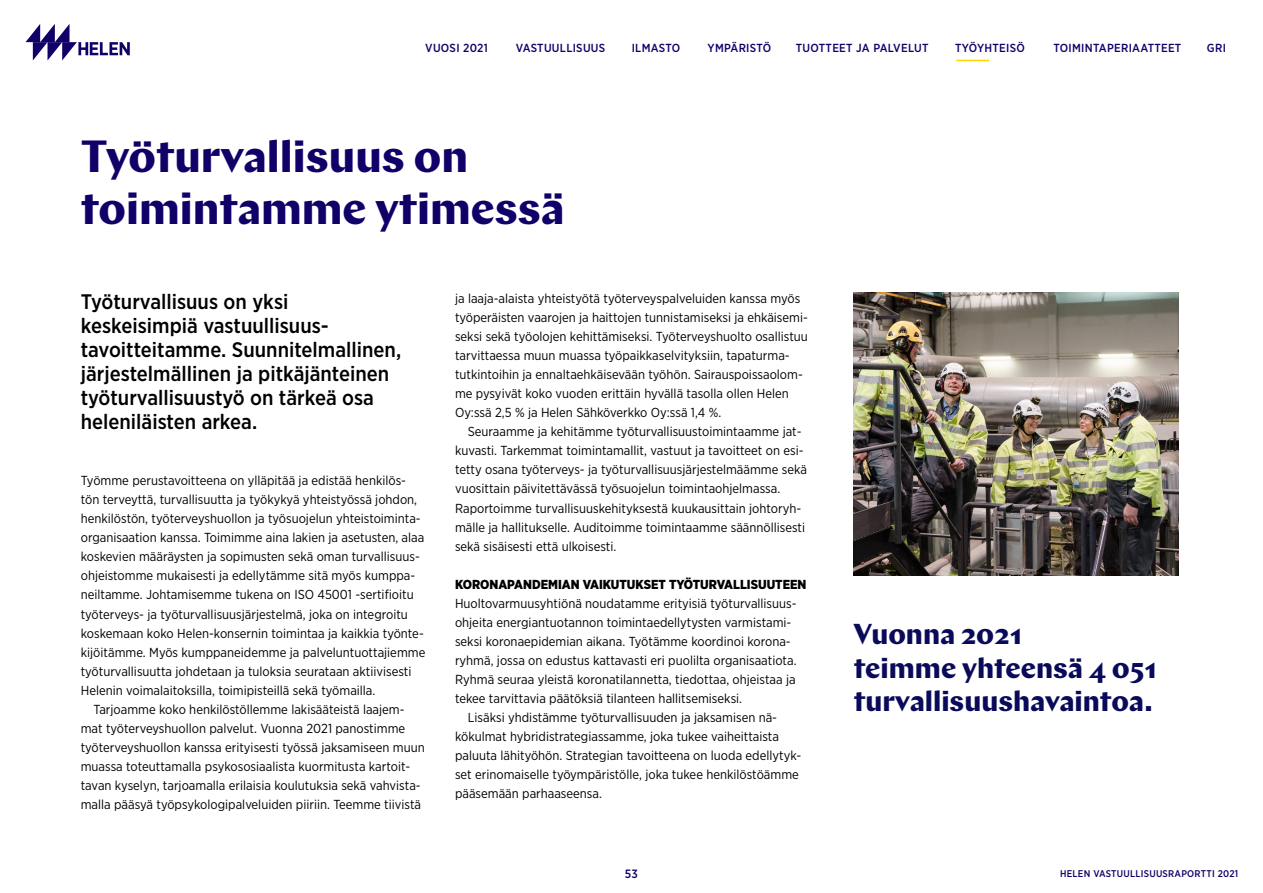
<style>
.page{position:relative;width:1263px;height:893px;background:#fff}
.page>*{position:absolute;margin:0;border:0;box-sizing:border-box;transform-origin:0 0}
.Pääotsikko{font:700 45px "Chap";color:#100169}
.t1{font:700 28.8px/33.3px "Chap";color:#0a0a5a}
.Ingressi{font:500 21px/24px "Gotham Narrow";color:#000}
.Leipis_sis{font:13.05px/19px "Gotham Narrow";color:#000}
.Leipis{font:13.05px/19px "Gotham Narrow";color:#000}
.Väliotsikko{font:900 13.05px "Gotham Narrow";color:#000}
.t2{font:500 12px "Gotham Narrow";color:#100169}
.t3{font:500 11.7px "Gotham Narrow";letter-spacing:.025em;color:#100169}
.t4{font:500 9.75px "Gotham Narrow";letter-spacing:.025em;color:#100169}
</style>
<div class="page">
<svg style="left:26px;top:24px;width:104px;height:36px"></svg>
<hr style="left:956px;top:60px;width:33px;height:1px;background:#ffd400">
<img style="left:854px;top:292px;width:324px;height:283px">
<p class="t3" style="left:425px;top:41px;width:64px">VUOSI 2021</p>
<p class="t3" style="left:516px;top:41px;width:91px">VASTUULLISUUS</p>
<p class="t3" style="left:632px;top:41px;width:50px">ILMASTO</p>
<p class="t3" style="left:707px;top:41px;width:65px">YMPÄRISTÖ</p>
<p class="t3" style="left:796px;top:41px;width:134px">TUOTTEET JA PALVELUT</p>
<p class="t3" style="left:955px;top:41px;width:71px">TYÖYHTEISÖ</p>
<p class="t3" style="left:1053px;top:41px;width:129px">TOIMINTAPERIAATTEET</p>
<p class="t3" style="left:1207px;top:41px;width:20px">GRI</p>
<p class="Pääotsikko" style="left:81px;top:127px;width:389px">Työturvallisuus on</p>
<p class="Pääotsikko" style="left:81px;top:179px;width:485px">toimintamme ytimessä</p>
<p class="Ingressi" style="left:81px;top:290px;width:322px">Työturvallisuus on yksi keskeisimpiä vastuullisuus&shy;tavoitteitamme. Suunnitelmallinen, järjestelmällinen ja pitkäjänteinen työturvallisuustyö on tärkeä osa heleniläisten arkea.</p>
<p class="Leipis" style="left:81px;top:471px;width:346px">Työmme perustavoitteena on ylläpitää ja edistää henkilös&shy;tön terveyttä, turvallisuutta ja työkykyä yhteistyössä johdon, henkilöstön, työterveyshuollon ja työsuojelun yhteistoiminta&shy;organisaation kanssa. Toimimme aina lakien ja asetusten, alaa koskevien määräysten ja sopimusten sekä oman turvallisuus&shy;ohjeistomme mukaisesti ja edellytämme sitä myös kumppa&shy;neiltamme. Johtamisemme tukena on ISO 45001 -sertifioitu työterveys- ja työturvallisuusjärjestelmä, joka on integroitu koskemaan koko Helen-konsernin toimintaa ja kaikkia työnte&shy;kijöitämme. Myös kumppaneidemme ja palveluntuottajiemme työturvallisuutta johdetaan ja tuloksia seurataan aktiivisesti Helenin voimalaitoksilla, toimipisteillä sekä työmailla.</p>
<p class="Leipis_sis" style="left:81px;top:699px;width:345px;text-indent:13px">Tarjoamme koko henkilöstöllemme lakisääteistä laajem&shy;mat työterveyshuollon palvelut. Vuonna 2021 panostimme työterveyshuollon kanssa erityisesti työssä jaksamiseen muun muassa toteuttamalla psykososiaalista kuormitusta kartoit&shy;tavan kyselyn, tarjoamalla erilaisia koulutuksia sekä vahvista&shy;malla pääsyä työpsykologipalveluiden piiriin. Teemme tiivistä</p>
<p class="Leipis_sis" style="left:455px;top:289px;width:354px">ja laaja-alaista yhteistyötä työterveyspalveluiden kanssa myös työperäisten vaarojen ja haittojen tunnistamiseksi ja ehkäisemi&shy;seksi sekä työolojen kehittämiseksi. Työterveyshuolto osallistuu tarvittaessa muun muassa työpaikkaselvityksiin, tapaturma&shy;tutkintoihin ja ennaltaehkäisevään työhön. Sairauspoissaolom&shy;me pysyivät koko vuoden erittäin hyvällä tasolla ollen Helen Oy:ssä 2,5 % ja Helen Sähköverkko Oy:ssä 1,4 %.</p>
<p class="Leipis_sis" style="left:455px;top:422px;width:353px;text-indent:13px">Seuraamme ja kehitämme työturvallisuustoimintaamme jat&shy;kuvasti. Tarkemmat toimintamallit, vastuut ja tavoitteet on esi&shy;tetty osana työterveys- ja työturvallisuusjärjestelmäämme sekä vuosittain päivitettävässä työsuojelun toimintaohjelmassa.<br>Raportoimme turvallisuuskehityksestä kuukausittain johtoryh&shy;mälle ja hallitukselle. Auditoimme toimintaamme säännöllisesti sekä sisäisesti että ulkoisesti.</p>
<p class="Väliotsikko" style="left:455px;top:575px;width:353px">KORONAPANDEMIAN VAIKUTUKSET TYÖTURVALLISUUTEEN</p>
<p class="Leipis" style="left:455px;top:593px;width:343px">Huoltovarmuusyhtiönä noudatamme erityisiä työturvallisuus&shy;ohjeita energiantuotannon toimintaedellytysten varmistami&shy;seksi koronaepidemian aikana. Työtämme koordinoi korona&shy;ryhmä, jossa on edustus kattavasti eri puolilta organisaatiota.<br>Ryhmä seuraa yleistä koronatilannetta, tiedottaa, ohjeistaa ja tekee tarvittavia päätöksiä tilanteen hallitsemiseksi.</p>
<p class="Leipis_sis" style="left:455px;top:708px;width:348px;text-indent:13px">Lisäksi yhdistämme työturvallisuuden ja jaksamisen nä&shy;kökulmat hybridistrategiassamme, joka tukee vaiheittaista paluuta lähityöhön. Strategian tavoitteena on luoda edellytyk&shy;set erinomaiselle työympäristölle, joka tukee henkilöstöämme pääsemään parhaaseensa.</p>
<p class="t1" style="left:854px;top:618px;width:170px">Vuonna 2021</p>
<p class="t1" style="left:854px;top:651px;width:305px">teimme yhteensä 4 051 turvallisuushavaintoa.</p>
<p class="t2" style="left:625px;top:867px;width:15px">53</p>
<p class="t4" style="left:1060px;top:867px;width:180px">HELEN VASTUULLISUUSRAPORTTI 2021</p>
</div>
